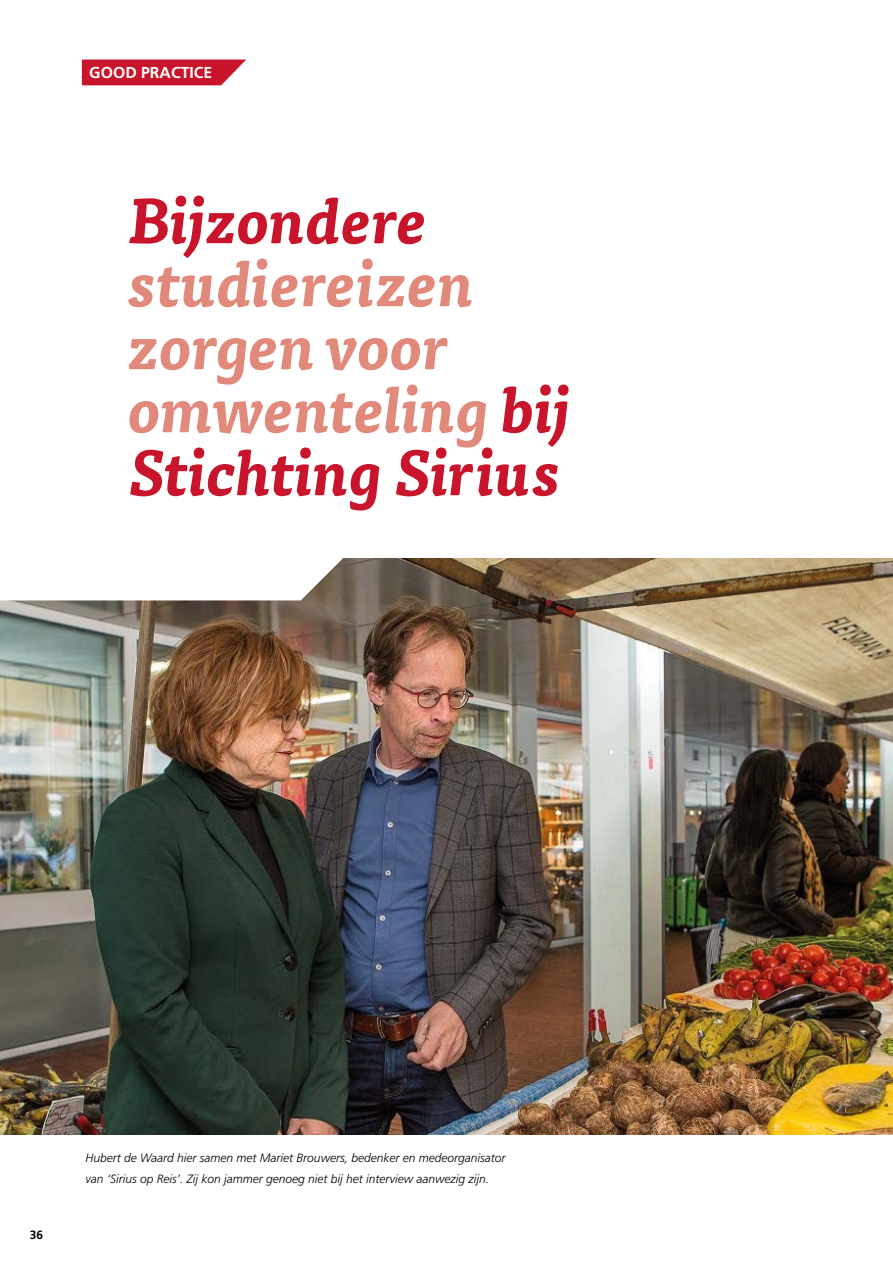
<style>
.page{position:relative;width:893px;height:1263px;background:#fff}
.page>*{position:absolute;margin:0;border:0;box-sizing:border-box;transform-origin:0 0}
.t1{font:italic 700 62.25px/63px "Tisa Pro";color:#e1897b}
.t2{font:italic 700 62.25px "Tisa Pro";color:#c9152b}
.t3{font:700 15.75px "Frutiger";color:#fff}
.t4{font:italic 300 12px/21px "Frutiger";color:#000}
.t5{font:700 12px "Frutiger";color:#000}
.s1{color:#c9152b}
</style>
<div class="page">
<img style="left:0;top:558px;width:893px;height:576px">
<svg style="left:82px;top:60px;width:164px;height:25px"></svg>
<svg style="left:0;top:558px;width:353px;height:42px"></svg>
<h2 class="t3" style="left:89px;top:63px;width:125px">GOOD PRACTICE</h2>
<h1 class="t2" style="left:128px;top:171px;width:299px">Bijzondere</h1>
<h1 class="t1" style="left:128px;top:249px;width:444px">studiereizen zorgen voor omwenteling <span class="s1">bij<br>Stichting Sirius</span></h1>
<p class="t5" style="left:30px;top:1228px;width:15px">36</p>
<p class="t4" style="left:86px;top:1147px;width:421px">Hubert de Waard hier samen met Mariet Brouwers, bedenker en medeorganisator van ‘Sirius op Reis’. Zij kon jammer genoeg niet bij het interview aanwezig zijn.</p>
</div>
